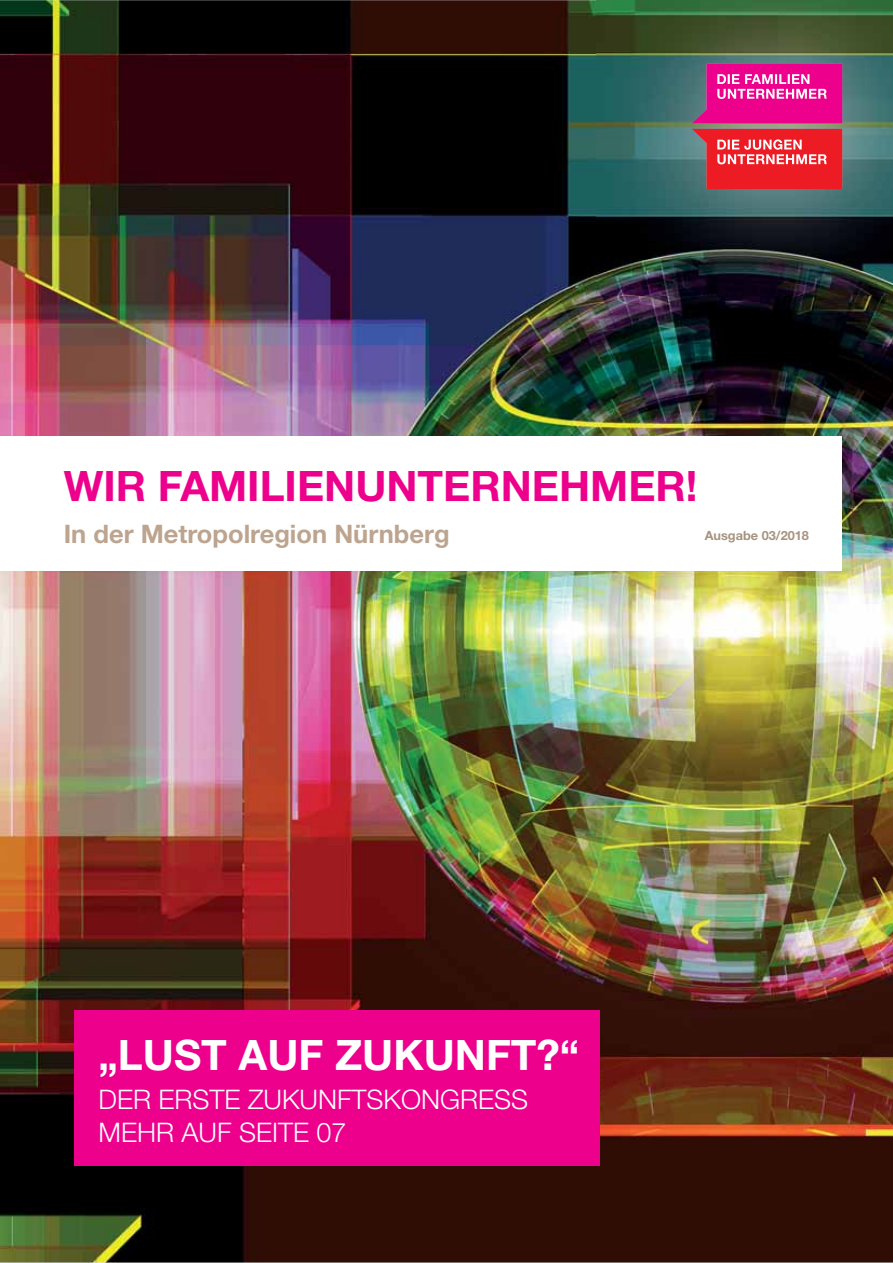
<style>
.page{position:relative;width:893px;height:1263px;background:#fff}
.page>*{position:absolute;margin:0;border:0;box-sizing:border-box;transform-origin:0 0}
.t1{font:700 42px "Helvetica Neue";color:#ec008c}
.t2{font:700 42px "Helvetica Neue";color:#fff}
.t3{font:300 27px/33px "Helvetica Neue";color:#fff}
.t4{font:700 25.5px "Helvetica Neue";color:#bca48f}
.t5{font:700 12.75px "Helvetica Neue";color:#a79380}
</style>
<div class="page">
<img style="left:0;top:0;width:892px;height:1263px">
<img style="left:596px;top:0;width:296px;height:296px">
<svg style="left:691px;top:63px;width:151px;height:126px"></svg>
<div style="left:0;top:436px;width:842px;height:134px;background:#fff"></div>
<div style="left:74px;top:1010px;width:525px;height:155px;background:#ec008c"></div>
<h1 class="t1" style="left:64px;top:471px;width:635px">WIR FAMILIENUNTERNEHMER!</h1>
<p class="t4" style="left:64px;top:525px;width:387px">In der Metropolregion Nürnberg</p>
<p class="t5" style="left:704px;top:531px;width:106px">Ausgabe 03/2018</p>
<h1 class="t2" style="left:98px;top:1040px;width:482px">„LUST AUF ZUKUNFT?“</h1>
<p class="t3" style="left:98px;top:1086px;width:431px">DER ERSTE ZUKUNFTSKONGRESS<br>MEHR AUF SEITE 07</p>
</div>
